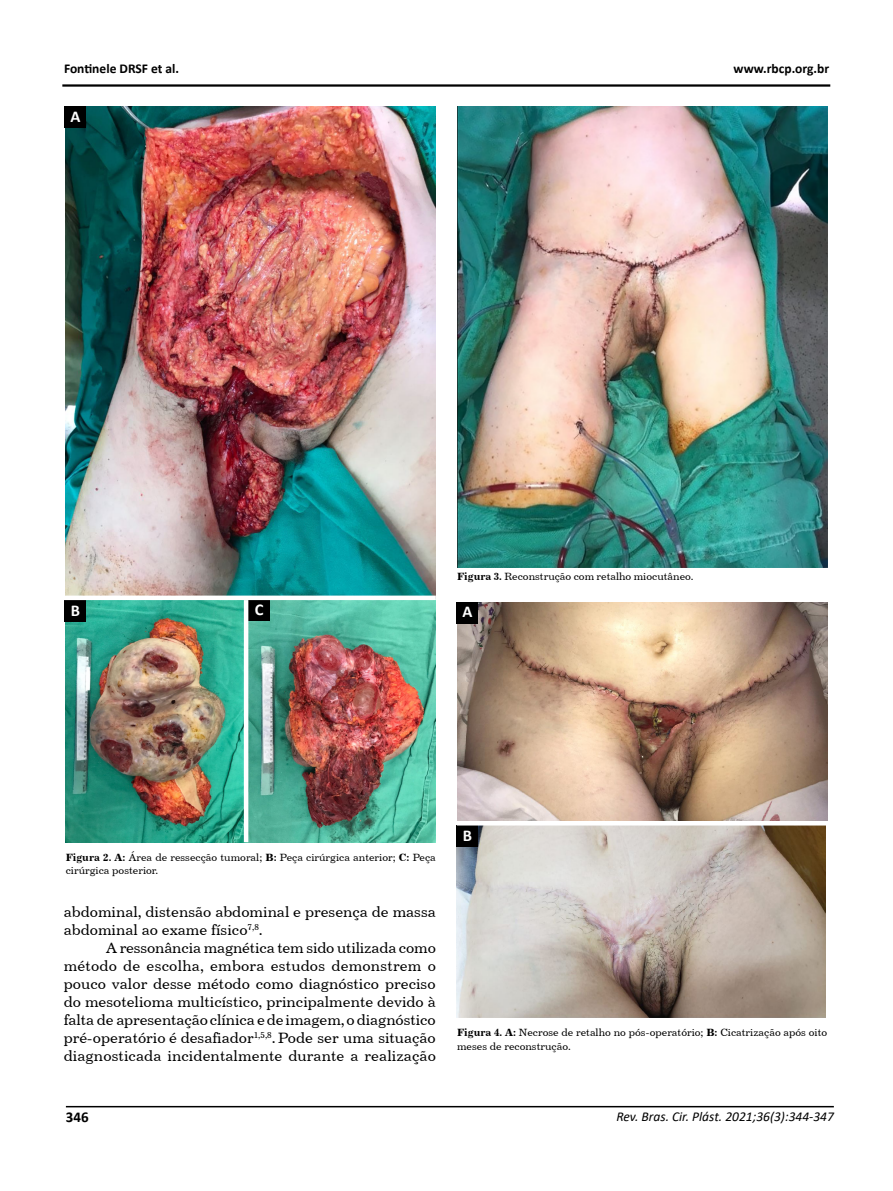
<style>
.page{position:relative;width:893px;height:1191px;background:#fff}
.page>*{position:absolute;margin:0;border:0;box-sizing:border-box;transform-origin:0 0}
.t1{font:700 16.5px "Calibri";color:#fff}
.t2{font:15px/18px "Century 731 BT Roman A";color:#000}
.t3{font:700 15px "Calibri";color:#000}
.t4{font:italic 13.5px "Calibri";color:#000}
.t5{font:700 13.5px "Calibri";color:#000}
.t6{font:10.5px/13.2px "Century 731 BT Roman A";color:#000}
.s1{font-family:"Century 731 BT Bold A"}
</style>
<div class="page">
<hr style="left:66px;top:1106px;width:768px;height:1px;background:#000">
<hr style="left:62px;top:84px;width:768px;height:3px;background:#000">
<img style="left:457px;top:107px;width:370px;height:460px">
<img style="left:65px;top:106px;width:370px;height:489px">
<img style="left:65px;top:600px;width:184px;height:242px">
<img style="left:249px;top:600px;width:187px;height:242px">
<div style="left:65px;top:106px;width:21px;height:21px;background:#000"></div>
<div style="left:65px;top:600px;width:21px;height:21px;background:#000"></div>
<div style="left:249px;top:600px;width:21px;height:21px;background:#000"></div>
<hr style="left:244px;top:600px;width:4px;height:242px;background:#fff">
<img style="left:457px;top:602px;width:370px;height:218px">
<img style="left:457px;top:825px;width:368px;height:192px">
<div style="left:457px;top:602px;width:21px;height:21px;background:#000"></div>
<div style="left:457px;top:825px;width:21px;height:21px;background:#000"></div>
<p class="t5" style="left:64px;top:59px;width:117px">Fontinele DRSF et al.</p>
<p class="t5" style="left:734px;top:59px;width:97px">www.rbcp.org.br</p>
<p class="t1" style="left:70px;top:105px;width:11px">A</p>
<p class="t1" style="left:71px;top:598px;width:11px">B</p>
<p class="t1" style="left:255px;top:598px;width:10px">C</p>
<p class="t6" style="left:457px;top:570px;width:238px"><span class="s1">Figura 3.</span> Reconstrução com retalho miocutâneo.</p>
<p class="t1" style="left:462px;top:600px;width:11px">A</p>
<p class="t6" style="left:66px;top:850px;width:372px"><span class="s1">Figura 2. A:</span> Área de ressecção tumoral; <span class="s1">B:</span> Peça cirúrgica anterior; <span class="s1">C:</span> Peça cirúrgica posterior.</p>
<p class="t2" style="left:64px;top:902px;width:374px">abdominal, distensão abdominal e presença de massa abdominal ao exame físico<sup>7,8</sup>.</p>
<p class="t2" style="left:64px;top:938px;width:374px;text-align:justify;text-indent:43px">A ressonância magnética tem sido utilizada como método de escolha, embora estudos demonstrem o pouco valor desse método como diagnóstico preciso do mesotelioma multicístico, principalmente devido à falta de apresentação clínica e de imagem, o diagnóstico pré-operatório é desafiador<sup>1,5,8</sup>. Pode ser uma situação diagnosticada incidentalmente durante a realização</p>
<p class="t1" style="left:463px;top:823px;width:11px">B</p>
<p class="t6" style="left:457px;top:1026px;width:372px"><span class="s1">Figura 4. A:</span> Necrose de retalho no pós-operatório; <span class="s1">B:</span> Cicatrização após oito meses de reconstrução.</p>
<p class="t3" style="left:66px;top:1106px;width:24px">346</p>
<p class="t4" style="left:616px;top:1107px;width:219px">Rev. Bras. Cir. Plást. 2021;36(3):344-347</p>
</div>
